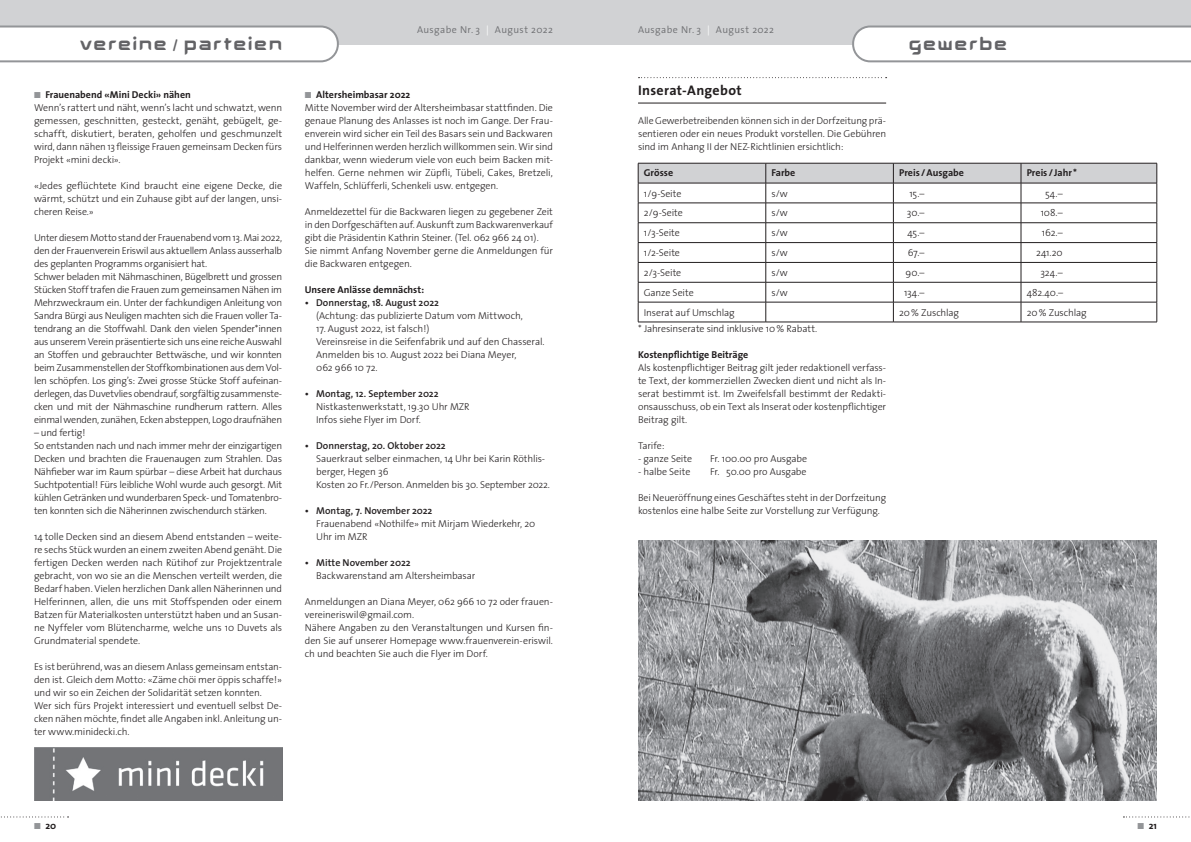
<style>
.page{position:relative;width:1191px;height:842px;background:#fff}
.page>*{position:absolute;margin:0;border:0;box-sizing:border-box;transform-origin:0 0}
.t1{font:20px "Aura";letter-spacing:.075em;color:#636366}
.t2{font:700 14px "The Sans";letter-spacing:.025em;color:#231f20}
.t3{font:300 10px/13px "The Sans";letter-spacing:-.02em;color:#231f20}
.t4{font:700 10px "The Sans";color:#231f20}
.t5{font:600 10px "The Sans";color:#231f20}
.t6{font:300 10px "The Sans";letter-spacing:.035em;color:#6c6d70}
.s1{color:#fff}
</style>
<div class="page">
<div style="left:595px;top:0;width:596px;height:45px;background:#d1d2d4"></div>
<svg style="left:852px;top:26px;width:339px;height:36px"></svg>
<svg style="left:1123px;top:816px;width:67px;height:1px"></svg>
<div style="left:0;top:0;width:595px;height:45px;background:#d1d2d4"></div>
<svg style="left:0;top:26px;width:339px;height:36px"></svg>
<svg style="left:0;top:816px;width:69px;height:1px"></svg>
<svg style="left:638px;top:77px;width:248px;height:1px"></svg>
<hr style="left:638px;top:103px;width:248px;height:1px;background:#231f20">
<img style="left:34px;top:747px;width:248px;height:53px">
<svg style="left:638px;top:163px;width:519px;height:159px"></svg>
<hr style="left:638px;top:322px;width:128px;height:1px;background:#231f20">
<hr style="left:766px;top:322px;width:127px;height:1px;background:#231f20">
<hr style="left:893px;top:322px;width:128px;height:1px;background:#231f20">
<hr style="left:1021px;top:322px;width:136px;height:1px;background:#231f20">
<img style="left:638px;top:540px;width:519px;height:260px">
<h1 class="t1" style="left:80px;top:36px;width:203px">vereine / parteien</h1>
<p class="t6" style="left:417px;top:21px;width:137px">Ausgabe Nr. 3 <span class="s1">|</span> August 2022</p>
<p class="t6" style="left:638px;top:21px;width:137px">Ausgabe Nr. 3 <span class="s1">|</span> August 2022</p>
<h1 class="t1" style="left:909px;top:36px;width:100px">gewerbe</h1>
<p class="t4" style="left:45px;top:86px;width:147px">Frauenabend «Mini Decki» nähen</p>
<p class="t3" style="left:34px;top:101px;width:250px;text-align:justify">Wenn’s rattert und näht, wenn’s lacht und schwatzt, wenn gemessen, geschnitten, gesteckt, genäht, gebügelt, ge&shy;schafft, diskutiert, beraten, geholfen und geschmunzelt wird, dann nähen 13 fleissige Frauen gemeinsam Decken fürs Projekt «mini decki».</p>
<p class="t3" style="left:34px;top:179px;width:250px;text-align:justify">«Jedes geflüchtete Kind braucht eine eigene Decke, die wärmt, schützt und ein Zuhause gibt auf der langen, unsi&shy;cheren Reise.»</p>
<p class="t3" style="left:34px;top:231px;width:250px">Unter diesem Motto stand der Frauenabend vom 13. Mai 2022, den der Frauenverein Eriswil aus aktuellem Anlass ausserhalb des geplanten Programms organisiert hat.<br>Schwer beladen mit Nähmaschinen, Bügelbrett und grossen Stücken Stoff trafen die Frauen zum gemeinsamen Nähen im Mehrzweckraum ein. Unter der fachkundigen Anleitung von Sandra Bürgi aus Neuligen machten sich die Frauen voller Ta&shy;tendrang an die Stoffwahl. Dank den vielen Spender*innen aus unserem Verein präsentierte sich uns eine reiche Auswahl an Stoffen und gebrauchter Bettwäsche, und wir konnten beim Zusammenstellen der Stoffkombinationen aus dem Vol&shy;len schöpfen. Los ging’s: Zwei grosse Stücke Stoff aufeinan&shy;derlegen, das Duvetvlies obendrauf, sorgfältig zusammenste&shy;cken und mit der Nähmaschine rundherum rattern. Alles einmal wenden, zunähen, Ecken absteppen, Logo draufnähen</p>
<p class="t3" style="left:34px;top:426px;width:250px">– und fertig!<br>So entstanden nach und nach immer mehr der einzigartigen Decken und brachten die Frauenaugen zum Strahlen. Das Nähfieber war im Raum spürbar – diese Arbeit hat durchaus Suchtpotential! Fürs leibliche Wohl wurde auch gesorgt. Mit kühlen Getränken und wunderbaren Speck- und Tomatenbro&shy;ten konnten sich die Näherinnen zwischendurch stärken.</p>
<p class="t3" style="left:34px;top:530px;width:250px;text-align:justify">14 tolle Decken sind an diesem Abend entstanden – weite&shy;re sechs Stück wurden an einem zweiten Abend genäht. Die fertigen Decken werden nach Rütihof zur Projektzentrale gebracht, von wo sie an die Menschen verteilt werden, die Bedarf haben. Vielen herzlichen Dank allen Näherinnen und Helferinnen, allen, die uns mit Stoffspenden oder einem Batzen für Materialkosten unterstützt haben und an Susan&shy;ne Nyffeler vom Blütencharme, welche uns 10 Duvets als Grundmaterial spendete.</p>
<p class="t3" style="left:34px;top:660px;width:250px">Es ist berührend, was an diesem Anlass gemeinsam entstan&shy;den ist. Gleich dem Motto: «Zäme chöi mer öppis schaffe!» und wir so ein Zeichen der Solidarität setzen konnten.<br>Wer sich fürs Projekt interessiert und eventuell selbst De&shy;cken nähen möchte, findet alle Angaben inkl. Anleitung un&shy;ter www.minidecki.ch.</p>
<p class="t4" style="left:316px;top:86px;width:96px">Altersheimbasar 2022</p>
<p class="t3" style="left:305px;top:101px;width:250px;text-align:justify">Mitte November wird der Altersheimbasar stattfinden. Die genaue Planung des Anlasses ist noch im Gange. Der Frau&shy;enverein wird sicher ein Teil des Basars sein und Backwaren und Helferinnen werden herzlich willkommen sein. Wir sind dankbar, wenn wiederum viele von euch beim Backen mit&shy;helfen. Gerne nehmen wir Züpfli, Tübeli, Cakes, Bretzeli, Waffeln, Schlüfferli, Schenkeli usw. entgegen.</p>
<p class="t3" style="left:305px;top:205px;width:250px">Anmeldezettel für die Backwaren liegen zu gegebener Zeit in den Dorfgeschäften auf. Auskunft zum Backwarenverkauf gibt die Präsidentin Kathrin Steiner. (Tel. 062 966 24 01).<br>Sie nimmt Anfang November gerne die Anmeldungen für die Backwaren entgegen.</p>
<p class="t4" style="left:305px;top:281px;width:121px">Unsere Anlässe demnächst:</p>
<p class="t5" style="left:305px;top:294px;width:136px">• Donnerstag, 18. August 2022</p>
<p class="t3" style="left:316px;top:309px;width:208px">(Achtung: das publizierte Datum vom Mittwoch,</p>
<p class="t3" style="left:316px;top:322px;width:230px">17. August 2022, ist falsch!)<br>Vereinsreise in die Seifenfabrik und auf den Chasseral.<br>Anmelden bis 10. August 2022 bei Diana Meyer,<br>062 966 10 72.</p>
<p class="t5" style="left:305px;top:385px;width:135px">• Montag, 12. September 2022</p>
<p class="t3" style="left:316px;top:400px;width:155px">Nistkastenwerkstatt, 19.30 Uhr MZR<br>Infos siehe Flyer im Dorf.</p>
<p class="t5" style="left:305px;top:437px;width:142px">• Donnerstag, 20. Oktober 2022</p>
<p class="t3" style="left:316px;top:452px;width:235px">Sauerkraut selber einmachen, 14 Uhr bei Karin Röthlis&shy;berger, Hegen 36<br>Kosten 20 Fr./Person. Anmelden bis 30. September 2022.</p>
<p class="t5" style="left:305px;top:502px;width:129px">• Montag, 7. November 2022</p>
<p class="t3" style="left:316px;top:517px;width:221px">Frauenabend «Nothilfe» mit Mirjam Wiederkehr, 20<br>Uhr im MZR</p>
<p class="t5" style="left:305px;top:554px;width:107px">• Mitte November 2022</p>
<p class="t3" style="left:316px;top:569px;width:161px">Backwarenstand am Altersheimbasar</p>
<p class="t3" style="left:305px;top:595px;width:250px">Anmeldungen an Diana Meyer, 062 966 10 72 oder frauen&shy;vereineriswil@gmail.com.<br>Nähere Angaben zu den Veranstaltungen und Kursen fin&shy;den Sie auf unserer Homepage www.frauenverein-eriswil. ch und beachten Sie auch die Flyer im Dorf.</p>
<h2 class="t2" style="left:638px;top:79px;width:105px">Inserat-Angebot</h2>
<p class="t3" style="left:638px;top:114px;width:250px;text-align:justify">Alle Gewerbetreibenden können sich in der Dorfzeitung prä&shy;sentieren oder ein neues Produkt vorstellen. Die Gebühren sind im Anhang II der NEZ-Richtlinien ersichtlich:</p>
<p class="t4" style="left:644px;top:164px;width:31px">Grösse</p>
<p class="t4" style="left:771px;top:164px;width:25px">Farbe</p>
<p class="t4" style="left:899px;top:164px;width:66px">Preis /Ausgabe</p>
<p class="t4" style="left:1026px;top:164px;width:52px">Preis / Jahr*</p>
<p class="t3" style="left:644px;top:186px;width:39px">1/9-Seite</p>
<p class="t3" style="left:771px;top:186px;width:18px">s/w</p>
<p class="t3" style="left:909px;top:186px;width:17px">15.–</p>
<p class="t3" style="left:1045px;top:186px;width:19px">54.–</p>
<p class="t3" style="left:644px;top:206px;width:41px">2/9-Seite</p>
<p class="t3" style="left:771px;top:206px;width:18px">s/w</p>
<p class="t3" style="left:907px;top:206px;width:19px">30.–</p>
<p class="t3" style="left:1040px;top:206px;width:23px">108.–</p>
<p class="t3" style="left:644px;top:226px;width:38px">1/3-Seite</p>
<p class="t3" style="left:771px;top:226px;width:18px">s/w</p>
<p class="t3" style="left:907px;top:226px;width:19px">45.–</p>
<p class="t3" style="left:1042px;top:226px;width:22px">162.–</p>
<p class="t3" style="left:644px;top:246px;width:38px">1/2-Seite</p>
<p class="t3" style="left:771px;top:246px;width:18px">s/w</p>
<p class="t3" style="left:907px;top:246px;width:18px">67.–</p>
<p class="t3" style="left:1036px;top:246px;width:28px">241.20</p>
<p class="t3" style="left:644px;top:266px;width:39px">2/3-Seite</p>
<p class="t3" style="left:771px;top:266px;width:18px">s/w</p>
<p class="t3" style="left:905px;top:266px;width:20px">90.–</p>
<p class="t3" style="left:1040px;top:266px;width:24px">324.–</p>
<p class="t3" style="left:644px;top:286px;width:51px">Ganze Seite</p>
<p class="t3" style="left:771px;top:286px;width:18px">s/w</p>
<p class="t3" style="left:904px;top:286px;width:22px">134.–</p>
<p class="t3" style="left:1026px;top:286px;width:38px">482.40.–</p>
<p class="t3" style="left:644px;top:305px;width:92px">Inserat auf Umschlag</p>
<p class="t3" style="left:899px;top:305px;width:62px">20% Zuschlag</p>
<p class="t3" style="left:1026px;top:305px;width:62px">20% Zuschlag</p>
<p class="t3" style="left:638px;top:322px;width:181px">* Jahresinserate sind inklusive 10% Rabatt.</p>
<p class="t4" style="left:638px;top:346px;width:112px">Kostenpflichtige Beiträge</p>
<p class="t3" style="left:638px;top:361px;width:250px;text-align:justify">Als kostenpflichtiger Beitrag gilt jeder redaktionell verfass&shy;te Text, der kommerziellen Zwecken dient und nicht als In&shy;serat bestimmt ist. Im Zweifelsfall bestimmt der Redakti&shy;onsausschuss, ob ein Text als Inserat oder kostenpflichtiger Beitrag gilt.</p>
<p class="t3" style="left:638px;top:439px;width:28px">Tarife:</p>
<p class="t3" style="left:638px;top:452px;width:56px">- ganze Seite</p>
<p class="t3" style="left:710px;top:452px;width:99px">Fr. 100.00 pro Ausgabe</p>
<p class="t3" style="left:638px;top:465px;width:54px">- halbe Seite</p>
<p class="t3" style="left:710px;top:465px;width:98px">Fr. 50.00 pro Ausgabe</p>
<p class="t3" style="left:638px;top:491px;width:250px">Bei Neueröffnung eines Geschäftes steht in der Dorfzeitung kostenlos eine halbe Seite zur Vorstellung zur Verfügung.</p>
<p class="t4" style="left:45px;top:818px;width:12px">20</p>
<p class="t4" style="left:1148px;top:818px;width:10px">21</p>
</div>
